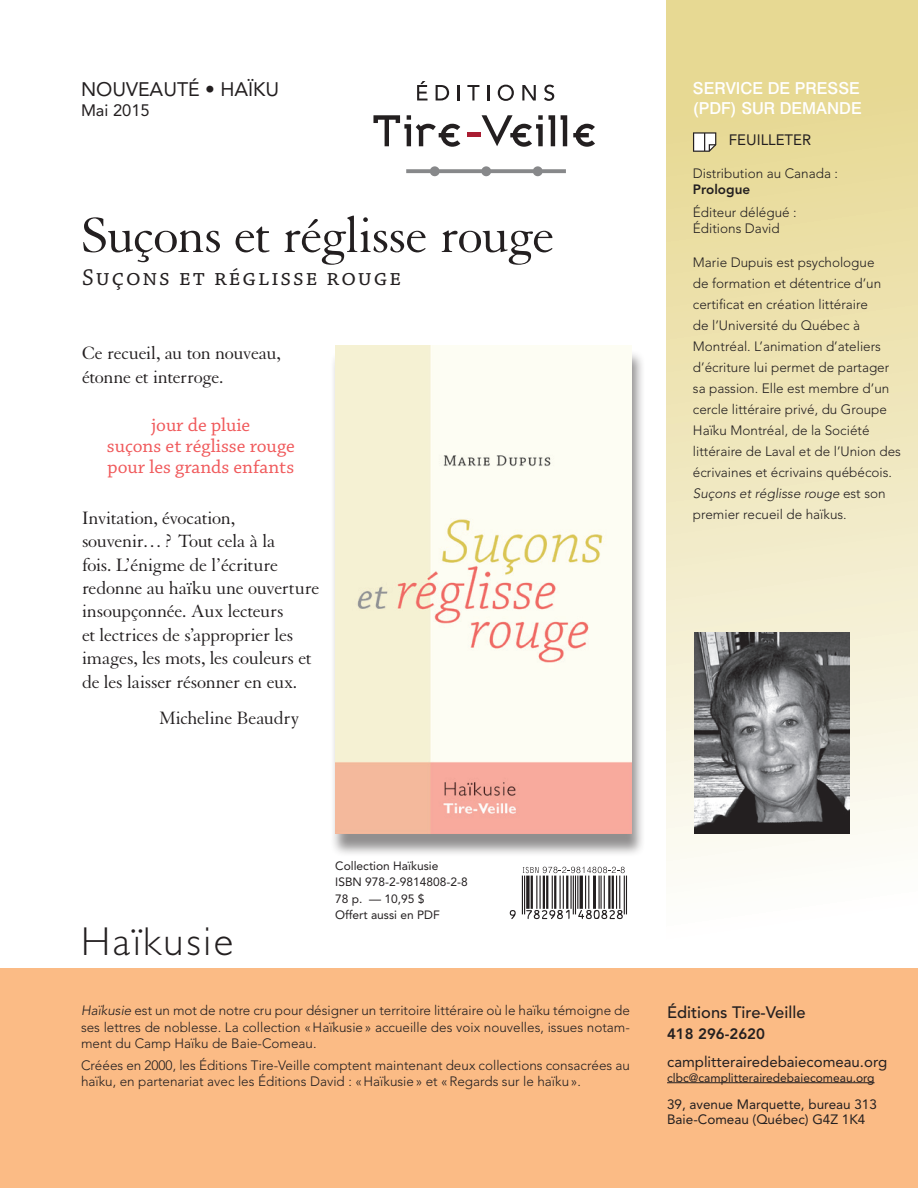
<style>
.page{position:relative;width:918px;height:1188px;background:#fff}
.page>*{position:absolute;margin:0;border:0;box-sizing:border-box;transform-origin:0 0}
.t1{font:54px "Granjon";letter-spacing:-.025em;color:#231f20}
.t2{font:300 40.5px "Gill Sans";letter-spacing:.07em;color:#231f20}
.t3{font:24px "Chaparral Pro";letter-spacing:.08em;color:#231f20}
.t4{font:19.5px/23.4px "Granjon";letter-spacing:-.02em;color:#231f20}
.t5{font:19.5px/21.3px "Chaparral Pro";color:#f0595b;text-align:center}
.t6{font:19.5px "Avenir";color:#231f20}
.t7{font:500 16.5px/19.8px "Swiss 721 BT";color:#fff}
.t8{font:500 16.5px "Avenir";color:#231f20}
.t9{font:16.5px "Avenir";color:#231f20}
.t10{font:15px "Avenir";color:#231f20}
.t11{font:800 15px "Avenir";color:#231f20}
.t12{font:300 13.5px/21px "Avenir";color:#231f20}
.t13{font:13.5px/15px "Avenir";color:#231f20}
.t14{font:800 13.5px "Avenir";color:#231f20}
.t15{font:12px/16.2px "Avenir";color:#231f20}
.s1{font-style:italic}
</style>
<div class="page">
<svg style="left:667px;top:0;width:251px;height:874px;background:#eee5b7"></svg>
<div style="left:0;top:968px;width:918px;height:220px;background:#fbbb85"></div>
<hr style="left:667px;top:1082px;width:208px;height:1px;background:#231f20">
<svg style="left:417px;top:81px;width:11px;height:19px"></svg>
<svg style="left:436px;top:85px;width:13px;height:16px"></svg>
<svg style="left:458px;top:85px;width:2px;height:15px"></svg>
<svg style="left:467px;top:85px;width:12px;height:16px"></svg>
<svg style="left:487px;top:85px;width:2px;height:15px"></svg>
<svg style="left:498px;top:85px;width:16px;height:16px"></svg>
<svg style="left:522px;top:85px;width:14px;height:15px"></svg>
<svg style="left:544px;top:85px;width:10px;height:16px"></svg>
<svg style="left:373px;top:115px;width:87px;height:32px"></svg>
<hr style="left:468px;top:132px;width:13px;height:4px;background:#a91d32">
<svg style="left:482px;top:115px;width:73px;height:32px"></svg>
<svg style="left:561px;top:115px;width:6px;height:31px"></svg>
<svg style="left:573px;top:124px;width:22px;height:23px"></svg>
<svg style="left:406px;top:166px;width:160px;height:10px"></svg>
<div style="left:330px;top:350px;width:315px;height:507px;background:#231f20;opacity:.5"></div>
<img style="left:335px;top:345px;width:296px;height:488px">
<img style="left:694px;top:633px;width:156px;height:200px">
<svg style="left:693px;top:132px;width:24px;height:20px"></svg>
<svg style="left:510px;top:910px;width:6px;height:9px"></svg>
<hr style="left:522px;top:876px;width:1px;height:38px;background:#231f20">
<svg style="left:523px;top:867px;width:102px;height:52px"></svg>
<hr style="left:626px;top:876px;width:1px;height:38px;background:#231f20">
<hr style="left:624px;top:876px;width:1px;height:38px;background:#231f20">
<h3 class="t6" style="left:81px;top:78px;width:200px">NOUVEAUTÉ • HAÏKU</h3>
<p class="t9" style="left:81px;top:100px;width:70px">Mai 2015</p>
<h1 class="t1" style="left:81px;top:206px;width:475px">Suçons et réglisse rouge</h1>
<h3 class="t3" style="left:82px;top:265px;width:321px">Suçons et réglisse rouge</h3>
<h3 class="t4" style="left:82px;top:342px;width:200px">Ce recueil, au ton nouveau, étonne et interroge.</h3>
<h3 class="t5" style="left:107px;top:415px;width:189px">jour de pluie<br>suçons et réglisse rouge pour les grands enfants</h3>
<h3 class="t4" style="left:82px;top:507px;width:239px">Invitation, évocation, souvenir…? Tout cela à la<br>fois. L’énigme de l’écriture redonne au haïku une ouverture insoupçonnée. Aux lecteurs<br>et lectrices de s’approprier les images, les mots, les couleurs et de les laisser résonner en eux.</h3>
<h3 class="t4" style="left:159px;top:706px;width:142px">Micheline Beaudry</h3>
<p class="t7" style="left:693px;top:78px;width:170px">SERVICE DE PRESSE (PDF) SUR DEMANDE</p>
<p class="t10" style="left:729px;top:131px;width:84px">FEUILLETER</p>
<p class="t12" style="left:693px;top:162px;width:147px">Distribution au Canada :</p>
<p class="t14" style="left:693px;top:181px;width:59px">Prologue</p>
<p class="t12" style="left:693px;top:204px;width:105px;line-height:16.2px">Éditeur délégué :<br>Éditions David</p>
<p class="t12" style="left:693px;top:251px;width:210px">Marie Dupuis est psychologue<br>de formation et détentrice d’un certificat en création littéraire<br>de l’Université du Québec à<br>Montréal. L’animation d’ateliers d’écriture lui permet de partager sa passion. Elle est membre d’un cercle littéraire privé, du Groupe<br>Haïku Montréal, de la Société littéraire de Laval et de l’Union des écrivaines et écrivains québécois.<br><span class="s1">Suçons et réglisse rouge</span> est son premier recueil de haïkus.</p>
<h2 class="t2" style="left:81px;top:919px;width:154px">Haïkusie</h2>
<p class="t15" style="left:335px;top:858px;width:134px">Collection Haïkusie<br>ISBN 978-2-9814808-2-8<br>78 p. — 10,95 $<br>Offert aussi en PDF</p>
<p class="t12" style="left:81px;top:1003px;width:550px;line-height:16.2px;text-align:justify"><span class="s1">Haïkusie</span> est un mot de notre cru pour désigner un territoire littéraire où le haïku témoigne de ses lettres de noblesse. La collection «Haïkusie» accueille des voix nouvelles, issues notam&shy;ment du Camp Haïku de Baie-Comeau.</p>
<p class="t12" style="left:81px;top:1057px;width:551px;line-height:16.2px">Créées en 2000, les Éditions Tire-Veille comptent maintenant deux collections consacrées au haïku, en partenariat avec les Éditions David : «Haïkusie» et «Regards sur le haïku».</p>
<p class="t8" style="left:667px;top:1003px;width:140px">Éditions Tire-Veille</p>
<p class="t11" style="left:667px;top:1025px;width:99px">418 296-2620</p>
<p class="t10" style="left:667px;top:1053px;width:222px">camplitterairedebaiecomeau.org</p>
<p class="t15" style="left:667px;top:1069px;width:209px">clbc@camplitterairedebaiecomeau.org</p>
<p class="t13" style="left:667px;top:1097px;width:211px">39, avenue Marquette, bureau 313<br>Baie-Comeau (Québec) G4Z 1K4</p>
</div>
